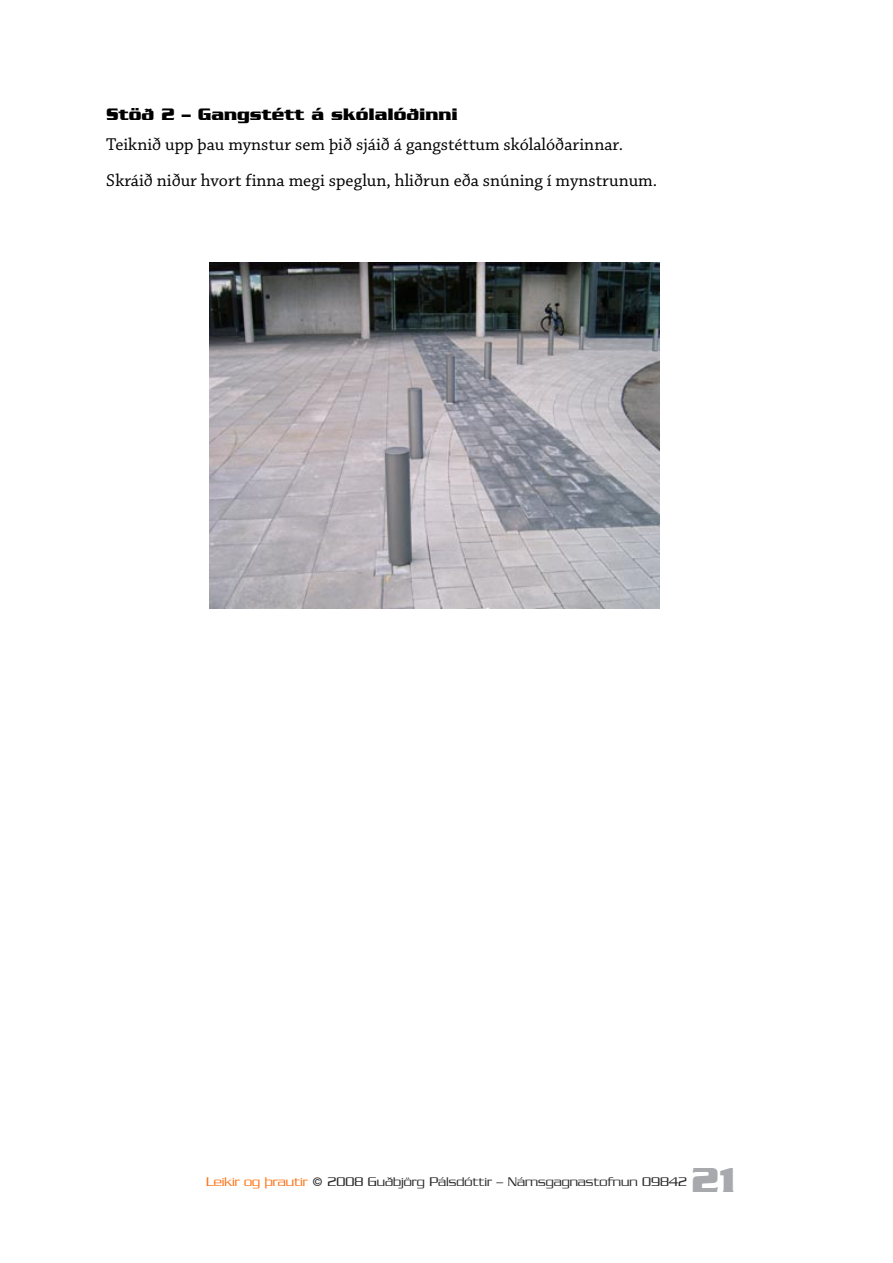
<style>
.page{position:relative;width:893px;height:1263px;background:#fff}
.page>*{position:absolute;margin:0;border:0;box-sizing:border-box;transform-origin:0 0}
.t1{font:700 37.5px "Serpentine";color:#a7a9ac}
.t2{font:18px/36px "Chaparral Pro";color:#000}
.t3{font:700 18px "Serpentine";color:#000}
.t4{font:300 13.5px "Serpentine";color:#29292a}
.s1{color:#ff6e0d}
</style>
<div class="page">
<img style="left:209px;top:263px;width:450px;height:345px">
<p class="t3" style="left:106px;top:104px;width:353px">Stöð 2 – Gangstétt á skólalóðinni</p>
<p class="t2" style="left:106px;top:127px;width:552px">Teiknið upp þau mynstur sem þið sjáið á gangstéttum skólalóðarinnar.<br>Skráið niður hvort finna megi speglun, hliðrun eða snúning í mynstrunum.</p>
<p class="t4" style="left:206px;top:1174px;width:482px"><span class="s1">Leikir og þrautir</span> © 2008 Guðbjörg Pálsdóttir – Námsgagnastofnun 09842</p>
<h1 class="t1" style="left:691px;top:1158px;width:47px">21</h1>
</div>
